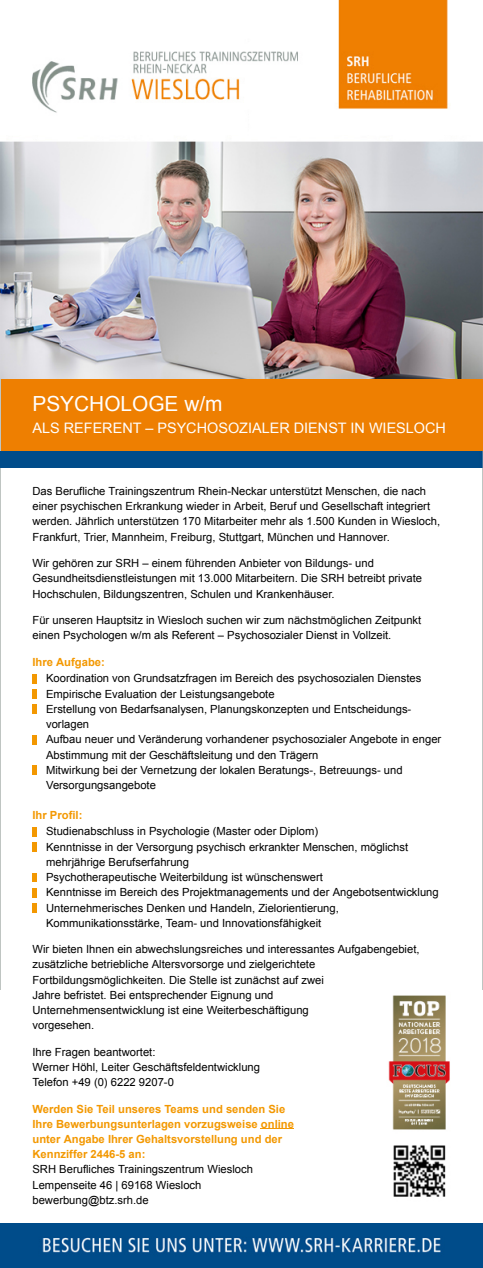
<style>
.page{position:relative;width:483px;height:1268px;background:#fff}
.page>*{position:absolute;margin:0;border:0;box-sizing:border-box;transform-origin:0 0}
.t1{font:20.8px "Arial";color:#fff}
.t2{font:14.4px "Arial";color:#fff}
.t3{font:11.2px/15.2px "Arial";color:#000}
.t4{font:700 11.2px/15.2px "Arial";color:#f39801}
</style>
<div class="page">
<hr style="left:0;top:0;width:482px;height:1px;background:#bfc5c2">
<hr style="left:0;top:1267px;width:482px;height:1px;background:#bfc5c2">
<hr style="left:0;top:0;width:1px;height:1268px;background:#bfc5c2">
<hr style="left:481px;top:0;width:1px;height:1268px;background:#bfc5c2">
<div style="left:1px;top:378px;width:480px;height:74px;background:#ee7f01"></div>
<img style="left:1px;top:995px;width:480px;height:272px">
<svg style="left:33px;top:674px;width:3px;height:9px"></svg>
<svg style="left:33px;top:689px;width:3px;height:9px"></svg>
<svg style="left:33px;top:705px;width:3px;height:9px"></svg>
<svg style="left:33px;top:735px;width:3px;height:9px"></svg>
<svg style="left:33px;top:766px;width:3px;height:8px"></svg>
<svg style="left:33px;top:827px;width:3px;height:9px"></svg>
<svg style="left:33px;top:842px;width:3px;height:9px"></svg>
<svg style="left:33px;top:873px;width:3px;height:9px"></svg>
<svg style="left:33px;top:888px;width:3px;height:9px"></svg>
<svg style="left:33px;top:903px;width:3px;height:9px"></svg>
<img style="left:1px;top:1px;width:480px;height:377px">
<div style="left:1px;top:452px;width:480px;height:16px;background:#004c8a"></div>
<hr style="left:260px;top:1128px;width:33px;height:1px;background:#f39801">
<h1 class="t1" style="left:32px;top:390px;width:191px">PSYCHOLOGE w/m</h1>
<p class="t2" style="left:32px;top:418px;width:414px">ALS REFERENT – PSYCHOSOZIALER DIENST IN WIESLOCH</p>
<p class="t3" style="left:32px;top:483px;width:408px">Das Berufliche Trainingszentrum Rhein-Neckar unterstützt Menschen, die nach einer psychischen Erkrankung wieder in Arbeit, Beruf und Gesellschaft integriert werden. Jährlich unterstützen 170 Mitarbeiter mehr als 1.500 Kunden in Wiesloch, Frankfurt, Trier, Mannheim, Freiburg, Stuttgart, München und Hannover.</p>
<p class="t3" style="left:32px;top:556px;width:390px">Wir gehören zur SRH – einem führenden Anbieter von Bildungs- und<br>Gesundheitsdienstleistungen mit 13.000 Mitarbeitern. Die SRH betreibt private<br>Hochschulen, Bildungszentren, Schulen und Krankenhäuser.</p>
<p class="t3" style="left:32px;top:612px;width:390px">Für unseren Hauptsitz in Wiesloch suchen wir zum nächstmöglichen Zeitpunkt einen Psychologen w/m als Referent – Psychosozialer Dienst in Vollzeit.</p>
<p class="t4" style="left:32px;top:654px;width:74px">Ihre Aufgabe:</p>
<p class="t3" style="left:46px;top:671px;width:396px">Koordination von Grundsatzfragen im Bereich des psychosozialen Dienstes Empirische Evaluation der Leistungsangebote<br>Erstellung von Bedarfsanalysen, Planungskonzepten und Entscheidungs&shy;vorlagen<br>Aufbau neuer und Veränderung vorhandener psychosozialer Angebote in enger Abstimmung mit der Geschäftsleitung und den Trägern<br>Mitwirkung bei der Vernetzung der lokalen Beratungs-, Betreuungs- und Versorgungsangebote</p>
<p class="t4" style="left:32px;top:807px;width:51px">Ihr Profil:</p>
<p class="t3" style="left:46px;top:824px;width:393px">Studienabschluss in Psychologie (Master oder Diplom)<br>Kenntnisse in der Versorgung psychisch erkrankter Menschen, möglichst mehrjährige Berufserfahrung<br>Psychotherapeutische Weiterbildung ist wünschenswert<br>Kenntnisse im Bereich des Projektmanagements und der Angebotsentwicklung Unternehmerisches Denken und Handeln, Zielorientierung, Kommunikationsstärke, Team- und Innovationsfähigkeit</p>
<p class="t3" style="left:32px;top:941px;width:388px">Wir bieten Ihnen ein abwechslungsreiches und interessantes Aufgabengebiet, zusätzliche betriebliche Altersvorsorge und zielgerichtete Fortbildungsmöglichkeiten. Die Stelle ist zunächst auf zwei<br>Jahre befristet. Bei entsprechender Eignung und<br>Unternehmensentwicklung ist eine Weiterbeschäftigung<br>vorgesehen.</p>
<p class="t3" style="left:32px;top:1044px;width:229px">Ihre Fragen beantwortet:<br>Werner Höhl, Leiter Geschäftsfeldentwicklung<br>Telefon +49 (0) 6222 9207-0</p>
<p class="t4" style="left:32px;top:1101px;width:263px">Werden Sie Teil unseres Teams und senden Sie Ihre Bewerbungsunterlagen vorzugsweise online unter Angabe Ihrer Gehaltsvorstellung und der Kennziffer 2446-5 an:</p>
<p class="t3" style="left:32px;top:1162px;width:222px">SRH Berufliches Trainingszentrum Wiesloch<br>Lempenseite 46 | 69168 Wiesloch bewerbung@btz.srh.de</p>
</div>
